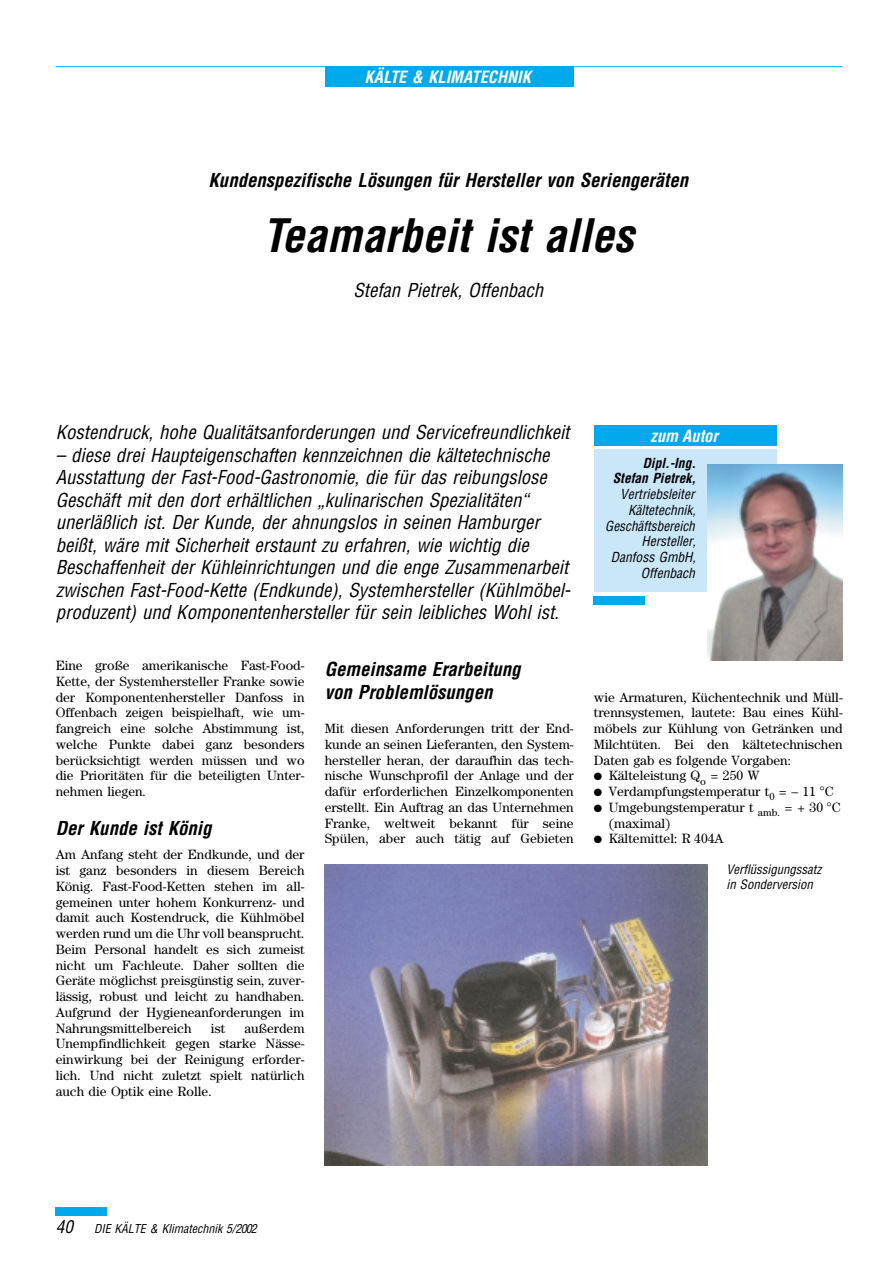
<style>
.page{position:relative;width:893px;height:1263px;background:#fff}
.page>*{position:absolute;margin:0;border:0;box-sizing:border-box;transform-origin:0 0}
.t1{font:italic 700 condensed 45px "Helvetica";color:#000}
.t2{font:italic condensed 18.75px/22.5px "Helvetica";color:#000}
.t3{font:italic 700 condensed 18.75px/23.2px "Helvetica";color:#000}
.t4{font:italic 700 condensed 16.5px "Helvetica";color:#fff}
.t5{font:13.5px/15.8px "Century";color:#000;text-align:justify}
.t6{font:italic condensed 13.5px/15.8px "Helvetica";color:#000;text-align:right}
.t7{font:italic 700 condensed 13.5px/15.8px "Helvetica";color:#000;text-align:right}
.t8{font:italic condensed 12.75px/15px "Helvetica";color:#000}
.t9{font:italic condensed 12px "Helvetica";color:#000}
.s1{font-size:17.25px}
</style>
<div class="page">
<div style="left:56px;top:1208px;width:51px;height:8px;background:#00a9ec"></div>
<div style="left:325px;top:67px;width:248px;height:20px;background:#00a9ec"></div>
<hr style="left:56px;top:66px;width:786px;height:1px;background:#00a9ec">
<div style="left:594px;top:425px;width:182px;height:21px;background:#00a9ec"></div>
<div style="left:594px;top:450px;width:182px;height:142px;background:#cae7fa"></div>
<div style="left:594px;top:596px;width:51px;height:9px;background:#00a9ec"></div>
<img style="left:707px;top:465px;width:135px;height:195px">
<img style="left:325px;top:865px;width:382px;height:300px">
<p class="t4" style="left:364px;top:71px;width:168px">KÄLTE &amp; KLIMATECHNIK</p>
<h2 class="t3" style="left:208px;top:170px;width:481px">Kundenspezifische Lösungen für Hersteller von Seriengeräten</h2>
<h1 class="t1" style="left:263px;top:218px;width:372px">Teamarbeit ist alles</h1>
<h2 class="t2" style="left:353px;top:280px;width:191px">Stefan Pietrek, Offenbach</h2>
<h2 class="t2" style="left:56px;top:423px;width:515px">Kostendruck, hohe Qualitätsanforderungen und Servicefreundlichkeit</h2>
<p class="t2" style="left:56px;top:445px;width:516px">– diese drei Haupteigenschaften kennzeichnen die kältetechnische Ausstattung der Fast-Food-Gastronomie, die für das reibungslose Geschäft mit den dort erhältlichen „kulinarischen Spezialitäten“ unerläßlich ist. Der Kunde, der ahnungslos in seinen Hamburger beißt, wäre mit Sicherheit erstaunt zu erfahren, wie wichtig die Beschaffenheit der Kühleinrichtungen und die enge Zusammenarbeit zwischen Fast-Food-Kette (Endkunde), Systemhersteller (Kühlmöbel&shy;produzent) und Komponentenhersteller für sein leibliches Wohl ist.</p>
<p class="t5" style="left:56px;top:659px;width:250px">Eine große amerikanische Fast-Food-Kette, der Systemhersteller Franke sowie der Komponentenhersteller Danfoss in Offenbach zeigen beispielhaft, wie um&shy;fangreich eine solche Abstimmung ist, welche Punkte dabei ganz besonders berücksichtigt werden müssen und wo die Prioritäten für die beteiligten Unter&shy;nehmen liegen.</p>
<h2 class="t3" style="left:56px;top:818px;width:157px">Der Kunde ist König</h2>
<p class="t5" style="left:56px;top:848px;width:250px">Am Anfang steht der Endkunde, und der ist ganz besonders in diesem Bereich König. Fast-Food-Ketten stehen im all&shy;gemeinen unter hohem Konkurrenz- und damit auch Kostendruck, die Kühlmöbel werden rund um die Uhr voll beansprucht.<br>Beim Personal handelt es sich zumeist nicht um Fachleute. Daher sollten die Geräte möglichst preisgünstig sein, zuver&shy;lässig, robust und leicht zu handhaben.<br>Aufgrund der Hygieneanforderungen im Nahrungsmittelbereich</p>
<p class="t5" style="left:56px;top:1021px;width:250px;text-indent:189px">außerdem Unempfindlichkeit gegen starke Nässe&shy;einwirkung bei der Reinigung erforder&shy;lich. Und nicht zuletzt spielt natürlich auch die Optik eine Rolle.</p>
<p class="t5" style="left:211px;top:1021px;width:16px">ist</p>
<h2 class="t3" style="left:325px;top:659px;width:197px">Gemeinsame Erarbeitung von Problemlösungen</h2>
<p class="t5" style="left:325px;top:722px;width:250px">Mit diesen Anforderungen tritt der End&shy;kunde an seinen Lieferanten, den System&shy;hersteller heran, der daraufhin das tech&shy;nische Wunschprofil der Anlage und der dafür erforderlichen Einzelkomponenten erstellt. Ein Auftrag an das Unternehmen Franke, weltweit bekannt für seine Spülen, aber auch tätig auf Gebieten</p>
<p class="t4" style="left:650px;top:429px;width:69px">zum Autor</p>
<p class="t7" style="left:612px;top:456px;width:85px">Dipl.-Ing.<br>Stefan Pietrek,</p>
<p class="t6" style="left:605px;top:488px;width:92px">Vertriebsleiter<br>Kältetechnik,<br>Geschäftsbereich<br>Hersteller,<br>Danfoss GmbH,<br>Offenbach</p>
<p class="t5" style="left:594px;top:690px;width:250px">wie Armaturen, Küchentechnik und Müll&shy;trennsystemen, lautete: Bau eines Kühl&shy;möbels zur Kühlung von Getränken und Milchtüten. Bei den kältetechnischen Daten gab es folgende Vorgaben:</p>
<p class="t5" style="left:594px;top:769px;width:167px">● Kälteleistung Q<sub>o</sub> = 250 W</p>
<p class="t5" style="left:594px;top:785px;width:241px">● Verdampfungstemperatur t<sub>0</sub> = – 11 °C</p>
<p class="t5" style="left:609px;top:800px;width:233px;text-indent:-15px">● Umgebungstemperatur t <sub>amb.</sub> = + 30 °C (maximal)</p>
<p class="t5" style="left:594px;top:832px;width:131px">● Kältemittel: R 404A</p>
<p class="t8" style="left:726px;top:863px;width:96px">Verflüssigungssatz in Sonderversion</p>
<p class="t9" style="left:56px;top:1224px;width:203px"><span class="s1">40</span> DIE KÄLTE &amp; Klimatechnik 5/2002</p>
</div>
